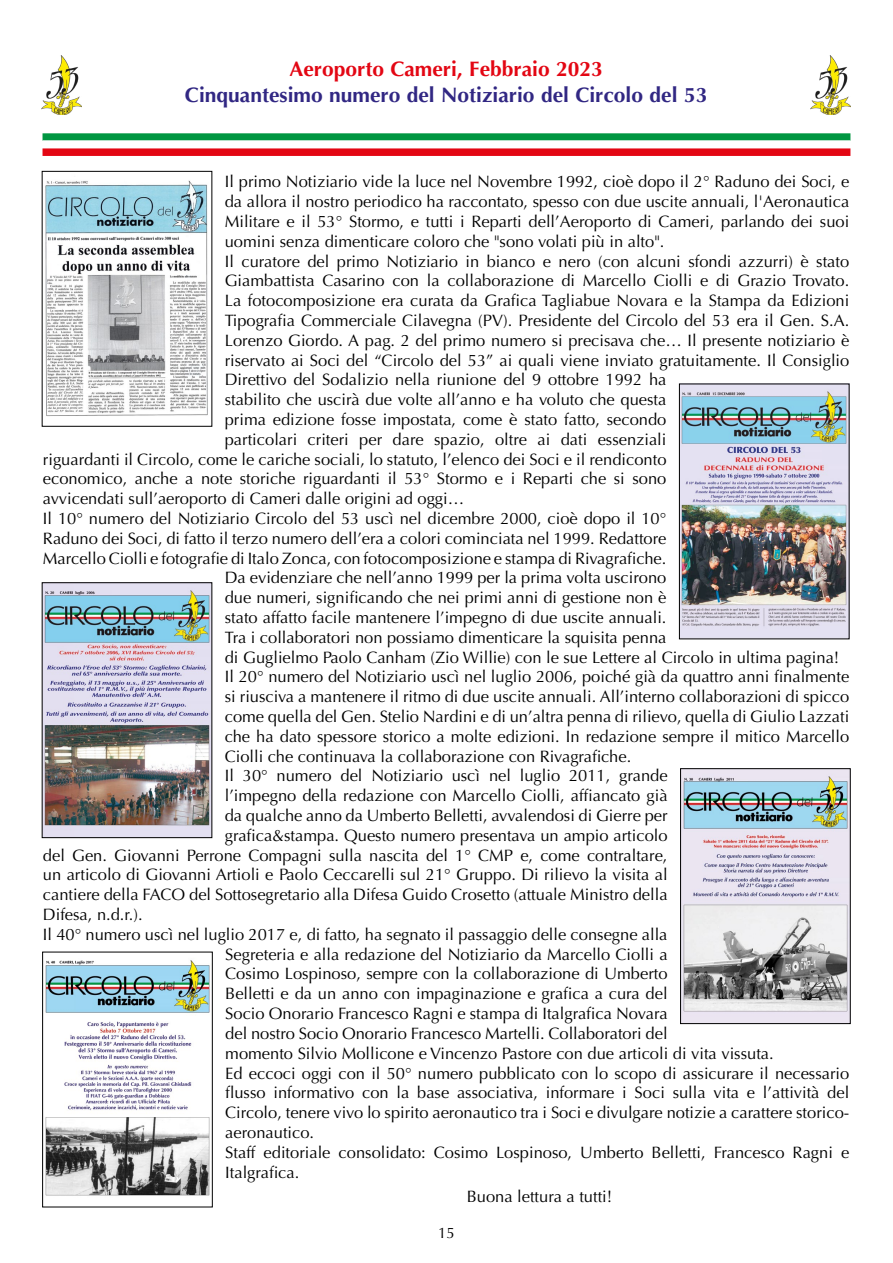
<style>
.page{position:relative;width:893px;height:1263px;background:#fff}
.page>*{position:absolute;margin:0;border:0;box-sizing:border-box;transform-origin:0 0}
.t1{font:700 21px "Optima";color:#312783}
.t2{font:700 21px "Optima";color:#e30613}
.t3{font:16.5px "Optima";color:#000}
.t4{font:15px "Optima";color:#000}
</style>
<div class="page">
<img style="left:45px;top:180px;width:163px;height:236px">
<img style="left:681px;top:386px;width:166px;height:251px">
<div style="left:679px;top:384px;width:170px;height:255px;border:1px solid #000"></div>
<img style="left:45px;top:960px;width:165px;height:236px">
<div style="left:42px;top:952px;width:171px;height:255px;border:1px solid #000"></div>
<img style="left:44px;top:584px;width:166px;height:252px">
<div style="left:42px;top:582px;width:170px;height:256px;border:1px solid #000"></div>
<img style="left:682px;top:770px;width:166px;height:252px">
<div style="left:680px;top:768px;width:170px;height:256px;border:1px solid #000"></div>
<div style="left:43px;top:133px;width:807px;height:8px;background:#009641"></div>
<div style="left:43px;top:148px;width:807px;height:8px;background:#e30613"></div>
<div style="left:43px;top:140px;width:807px;height:8px;background:#fff"></div>
<img style="left:42px;top:55px;width:40px;height:60px">
<img style="left:810px;top:55px;width:40px;height:60px">
<p class="t2" style="left:289px;top:57px;width:315px">Aeroporto Cameri, Febbraio 2023</p>
<p class="t1" style="left:185px;top:82px;width:524px">Cinquantesimo numero del Notiziario del Circolo del 53</p>
<p class="t3" style="left:225px;top:172px;width:626px">Il primo Notiziario vide la luce nel Novembre 1992, cioè dopo il 2° Raduno dei Soci, e</p>
<p class="t3" style="left:225px;top:192px;width:626px">da allora il nostro periodico ha raccontato, spesso con due uscite annuali, l'Aeronautica</p>
<p class="t3" style="left:225px;top:212px;width:626px">Militare e il 53° Stormo, e tutti i Reparti dell’Aeroporto di Cameri, parlando dei suoi</p>
<p class="t3" style="left:225px;top:232px;width:441px">uomini senza dimenticare coloro che "sono volati più in alto".</p>
<p class="t3" style="left:225px;top:251px;width:626px">Il curatore del primo Notiziario in bianco e nero (con alcuni sfondi azzurri) è stato</p>
<p class="t3" style="left:225px;top:271px;width:626px">Giambattista Casarino con la collaborazione di Marcello Ciolli e di Grazio Trovato.</p>
<p class="t3" style="left:225px;top:291px;width:626px">La fotocomposizione era curata da Grafica Tagliabue Novara e la Stampa da Edizioni</p>
<p class="t3" style="left:225px;top:311px;width:626px">Tipografia Commerciale Cilavegna (PV). Presidente del Circolo del 53 era il Gen. S.A.</p>
<p class="t3" style="left:225px;top:331px;width:626px">Lorenzo Giordo. A pag. 2 del primo numero si precisava che… Il presente notiziario è</p>
<p class="t3" style="left:225px;top:350px;width:626px">riservato ai Soci del “Circolo del 53” ai quali viene inviato gratuitamente. Il Consiglio</p>
<p class="t3" style="left:225px;top:370px;width:443px">Direttivo del Sodalizio nella riunione del 9 ottobre 1992 ha</p>
<p class="t3" style="left:225px;top:390px;width:443px">stabilito che uscirà due volte all’anno e ha voluto che questa</p>
<p class="t3" style="left:225px;top:410px;width:443px">prima edizione fosse impostata, come è stato fatto, secondo</p>
<p class="t3" style="left:225px;top:430px;width:443px">particolari criteri per dare spazio, oltre ai dati essenziali</p>
<p class="t3" style="left:43px;top:449px;width:625px">riguardanti il Circolo, come le cariche sociali, lo statuto, l’elenco dei Soci e il rendiconto</p>
<p class="t3" style="left:43px;top:469px;width:625px">economico, anche a note storiche riguardanti il 53° Stormo e i Reparti che si sono</p>
<p class="t3" style="left:43px;top:489px;width:423px">avvicendati sull’aeroporto di Cameri dalle origini ad oggi…</p>
<p class="t3" style="left:43px;top:509px;width:625px">Il 10° numero del Notiziario Circolo del 53 uscì nel dicembre 2000, cioè dopo il 10°</p>
<p class="t3" style="left:43px;top:529px;width:625px">Raduno dei Soci, di fatto il terzo numero dell’era a colori cominciata nel 1999. Redattore</p>
<p class="t3" style="left:43px;top:548px;width:625px">Marcello Ciolli e fotografie di Italo Zonca, con fotocomposizione e stampa di Rivagrafiche.</p>
<p class="t3" style="left:225px;top:568px;width:443px">Da evidenziare che nell’anno 1999 per la prima volta uscirono</p>
<p class="t3" style="left:225px;top:588px;width:443px">due numeri, significando che nei primi anni di gestione non è</p>
<p class="t3" style="left:225px;top:608px;width:443px">stato affatto facile mantenere l’impegno di due uscite annuali.</p>
<p class="t3" style="left:225px;top:628px;width:443px">Tra i collaboratori non possiamo dimenticare la squisita penna</p>
<p class="t3" style="left:225px;top:647px;width:616px">di Guglielmo Paolo Canham (Zio Willie) con le sue Lettere al Circolo in ultima pagina!</p>
<p class="t3" style="left:225px;top:667px;width:626px">Il 20° numero del Notiziario uscì nel luglio 2006, poiché già da quattro anni finalmente</p>
<p class="t3" style="left:225px;top:687px;width:626px">si riusciva a mantenere il ritmo di due uscite annuali. All’interno collaborazioni di spicco</p>
<p class="t3" style="left:225px;top:707px;width:626px">come quella del Gen. Stelio Nardini e di un’altra penna di rilievo, quella di Giulio Lazzati</p>
<p class="t3" style="left:225px;top:727px;width:626px">che ha dato spessore storico a molte edizioni. In redazione sempre il mitico Marcello</p>
<p class="t3" style="left:225px;top:746px;width:408px">Ciolli che continuava la collaborazione con Rivagrafiche.</p>
<p class="t3" style="left:225px;top:766px;width:444px">Il 30° numero del Notiziario uscì nel luglio 2011, grande</p>
<p class="t3" style="left:225px;top:786px;width:444px">l’impegno della redazione con Marcello Ciolli, affiancato già</p>
<p class="t3" style="left:225px;top:806px;width:444px">da qualche anno da Umberto Belletti, avvalendosi di Gierre per</p>
<p class="t3" style="left:225px;top:826px;width:444px">grafica&amp;stampa. Questo numero presentava un ampio articolo</p>
<p class="t3" style="left:43px;top:845px;width:626px">del Gen. Giovanni Perrone Compagni sulla nascita del 1° CMP e, come contraltare,</p>
<p class="t3" style="left:43px;top:865px;width:626px">un articolo di Giovanni Artioli e Paolo Ceccarelli sul 21° Gruppo. Di rilievo la visita al</p>
<p class="t3" style="left:43px;top:885px;width:626px">cantiere della FACO del Sottosegretario alla Difesa Guido Crosetto (attuale Ministro della</p>
<p class="t3" style="left:43px;top:905px;width:101px">Difesa, n.d.r.).</p>
<p class="t3" style="left:43px;top:925px;width:626px">Il 40° numero uscì nel luglio 2017 e, di fatto, ha segnato il passaggio delle consegne alla</p>
<p class="t3" style="left:225px;top:944px;width:444px">Segreteria e alla redazione del Notiziario da Marcello Ciolli a</p>
<p class="t3" style="left:225px;top:964px;width:444px">Cosimo Lospinoso, sempre con la collaborazione di Umberto</p>
<p class="t3" style="left:225px;top:984px;width:444px">Belletti e da un anno con impaginazione e grafica a cura del</p>
<p class="t3" style="left:225px;top:1004px;width:444px">Socio Onorario Francesco Ragni e stampa di Italgrafica Novara</p>
<p class="t3" style="left:225px;top:1024px;width:444px">del nostro Socio Onorario Francesco Martelli. Collaboratori del</p>
<p class="t3" style="left:225px;top:1043px;width:550px">momento Silvio Mollicone e Vincenzo Pastore con due articoli di vita vissuta.</p>
<p class="t3" style="left:225px;top:1063px;width:625px">Ed eccoci oggi con il 50° numero pubblicato con lo scopo di assicurare il necessario</p>
<p class="t3" style="left:225px;top:1083px;width:625px">flusso informativo con la base associativa, informare i Soci sulla vita e l’attività del</p>
<p class="t3" style="left:225px;top:1103px;width:626px">Circolo, tenere vivo lo spirito aeronautico tra i Soci e divulgare notizie a carattere storico-</p>
<p class="t3" style="left:225px;top:1123px;width:90px">aeronautico.</p>
<p class="t3" style="left:225px;top:1142px;width:625px">Staff editoriale consolidato: Cosimo Lospinoso, Umberto Belletti, Francesco Ragni e</p>
<p class="t3" style="left:225px;top:1162px;width:76px">Italgrafica.</p>
<p class="t3" style="left:467px;top:1186px;width:147px">Buona lettura a tutti!</p>
<p class="t4" style="left:438px;top:1224px;width:18px">15</p>
</div>
